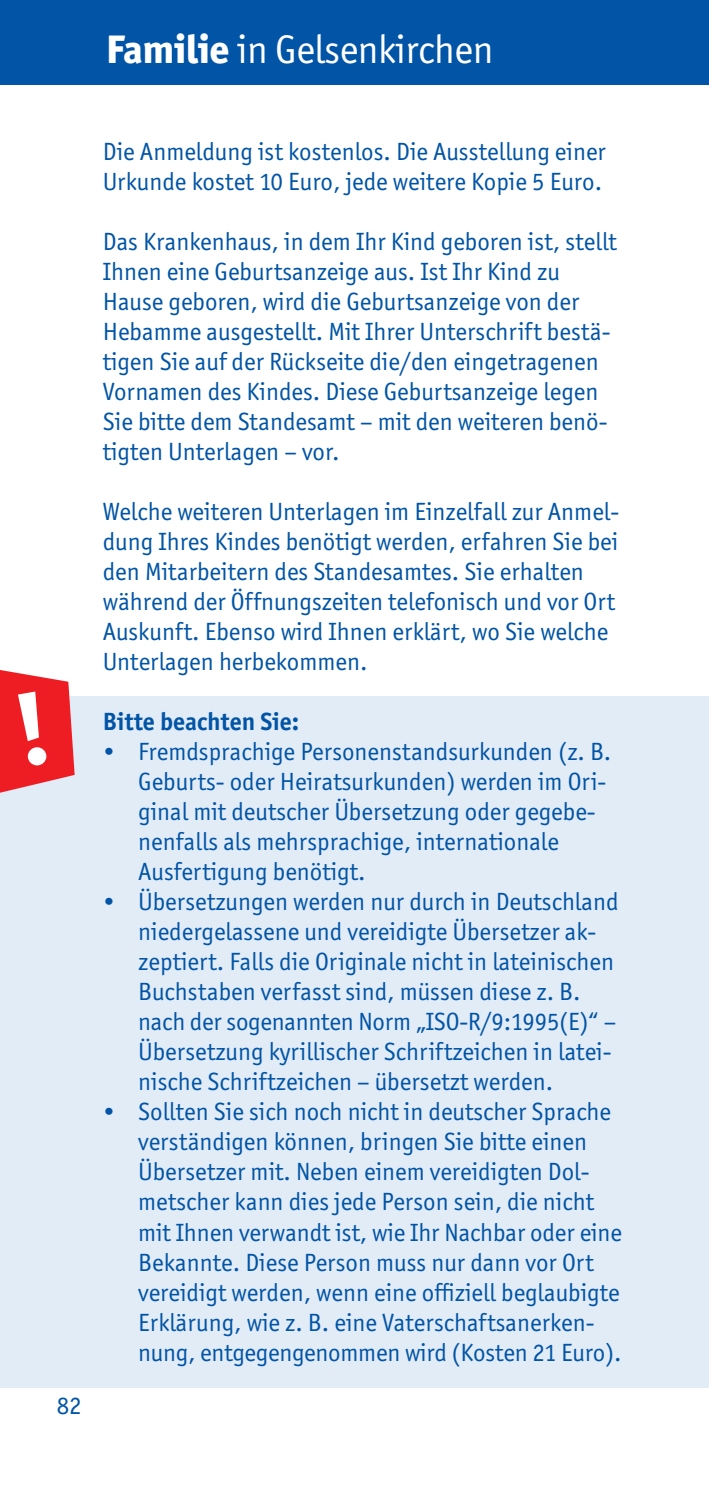
<style>
.page{position:relative;width:709px;height:1489px;background:#fff}
.page>*{position:absolute;margin:0;border:0;box-sizing:border-box;transform-origin:0 0}
.t1{font:40px "Officina Sans ITC Std";letter-spacing:-.01em;color:#fff}
.t2{font:25px/30px "Officina Sans ITC Std";color:#0154a6}
.t3{font:700 25px "Officina Sans ITC Std";color:#0154a6}
.s1{font-weight:800}
</style>
<div class="page">
<div style="left:0;top:696px;width:709px;height:691px;background:#e2ecf7"></div>
<svg style="left:0;top:670px;width:75px;height:123px"></svg>
<div style="left:28px;top:747px;width:18px;height:18px;background:#fff;border-radius:50%"></div>
<div style="left:0;top:0;width:709px;height:85px;background:#0154a6"></div>
<h1 class="t1" style="left:106px;top:36px;width:389px"><span class="s1">Familie</span> in Gelsenkirchen</h1>
<p class="t2" style="left:57px;top:1392px;width:27px">82</p>
<p class="t2" style="left:103px;top:139px;width:504px">Die Anmeldung ist kostenlos. Die Ausstellung einer<br>Urkunde kostet 10 Euro, jede weitere Kopie 5 Euro.</p>
<p class="t2" style="left:103px;top:229px;width:515px">Das Krankenhaus, in dem Ihr Kind geboren ist, stellt Ihnen eine Geburtsanzeige aus. Ist Ihr Kind zu Hause geboren, wird die Geburtsanzeige von der Hebamme ausgestellt. Mit Ihrer Unterschrift bestä&shy;tigen Sie auf der Rückseite die/den eingetragenen Vornamen des Kindes. Diese Geburtsanzeige legen Sie bitte dem Standesamt – mit den weiteren benö&shy;tigten Unterlagen – vor.</p>
<p class="t2" style="left:103px;top:499px;width:518px">Welche weiteren Unterlagen im Einzelfall zur Anmel&shy;dung Ihres Kindes benötigt werden, erfahren Sie bei den Mitarbeitern des Standesamtes. Sie erhalten während der Öffnungszeiten telefonisch und vor Ort Auskunft. Ebenso wird Ihnen erklärt, wo Sie welche Unterlagen herbekommen.</p>
<p class="t3" style="left:103px;top:713px;width:198px">Bitte beachten Sie:</p>
<p class="t2" style="left:138px;top:739px;width:474px;text-indent:-35px">• Fremdsprachige Personenstandsurkunden (z. B.<br>Geburts- oder Heiratsurkunden) werden im Ori&shy;ginal mit deutscher Übersetzung oder gegebe&shy;nenfalls als mehrsprachige, internationale Ausfertigung benötigt.</p>
<p class="t2" style="left:138px;top:889px;width:482px;text-indent:-35px">• Übersetzungen werden nur durch in Deutschland niedergelassene und vereidigte Übersetzer ak&shy;zeptiert. Falls die Originale nicht in lateinischen Buchstaben verfasst sind, müssen diese z. B. nach der sogenannten Norm „ISO-R/9:1995(E)“ – Übersetzung kyrillischer Schriftzeichen in latei&shy;nische Schriftzeichen – übersetzt werden.</p>
<p class="t2" style="left:138px;top:1099px;width:485px;text-indent:-35px">• Sollten Sie sich noch nicht in deutscher Sprache verständigen können, bringen Sie bitte einen Übersetzer mit. Neben einem vereidigten Dol&shy;metscher kann dies jede Person sein, die nicht mit Ihnen verwandt ist, wie Ihr Nachbar oder eine Bekannte. Diese Person muss nur dann vor Ort vereidigt werden, wenn eine offiziell beglaubigte Erklärung, wie z. B. eine Vaterschaftsanerken&shy;nung, entgegengenommen wird (Kosten 21 Euro).</p>
</div>
